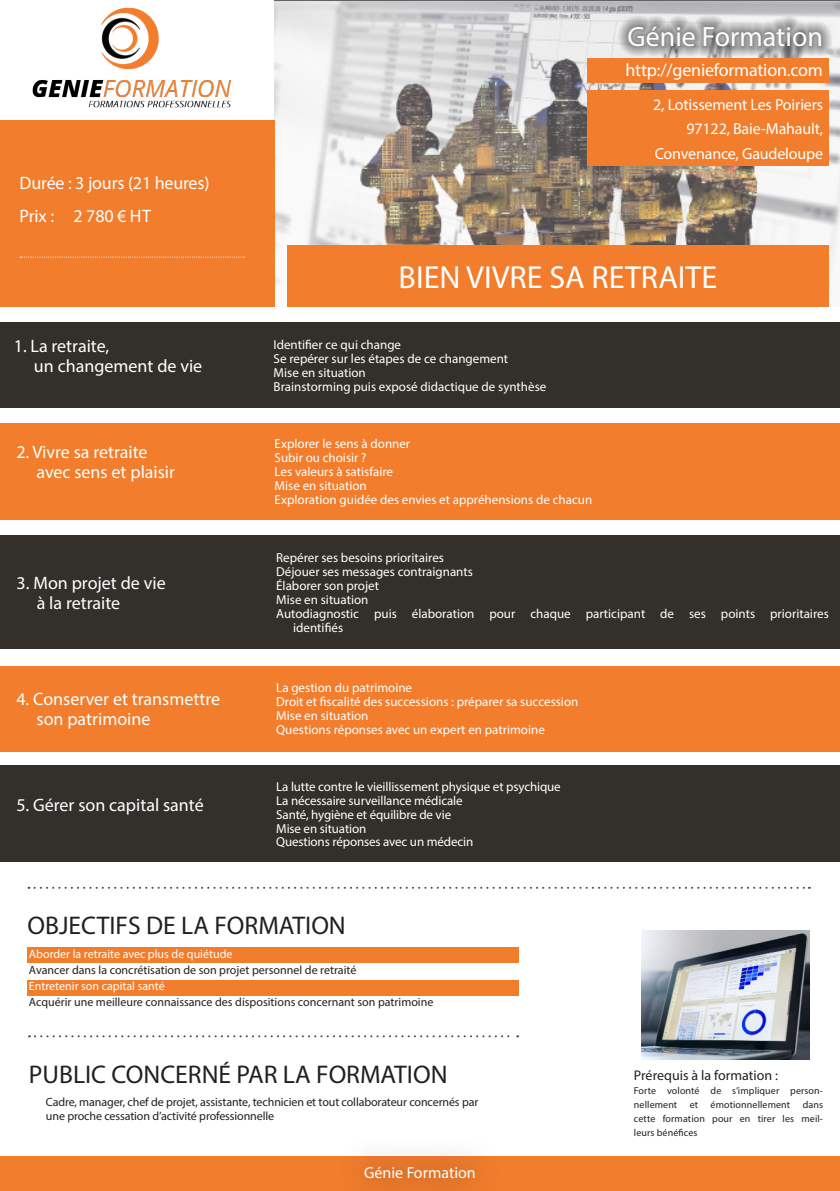
<style>
.page{position:relative;width:840px;height:1191px;background:#fff}
.page>*{position:absolute;margin:0;border:0;box-sizing:border-box;transform-origin:0 0}
.t1{font:32px "Myriad Pro";color:#fff}
.t2{font:28px "Myriad Pro";color:#fff}
.t3{font:25.6px "Myriad Pro";color:#231f20}
.t4{font:18px/20px "Myriad Pro";color:#fff}
.t5{font:16px "Myriad Pro";letter-spacing:-.01em;color:#fff}
.t6{font:14px "Myriad Pro";color:#231f20}
.t7{font:13px/14px "Myriad Pro";color:#fff}
.t8{font:12px/14px "Myriad Pro";letter-spacing:-.005em;color:#231f20}
.t9{font:12px "Myriad Pro";color:#fff}
.t10{font:10px/14px "Myriad Pro";letter-spacing:.01em;color:#231f20;text-align:justify}
</style>
<div class="page">
<img style="left:274px;top:1px;width:565px;height:305px">
<div style="left:0;top:120px;width:274px;height:186px;background:#f27d2c"></div>
<div style="left:287px;top:245px;width:541px;height:61px;background:#f27d2c"></div>
<div style="left:0;top:1156px;width:839px;height:35px;background:#f27d2c"></div>
<div style="left:0;top:765px;width:839px;height:97px;background:#33302b"></div>
<div style="left:0;top:535px;width:839px;height:114px;background:#33302b"></div>
<div style="left:0;top:322px;width:839px;height:85px;background:#33302b"></div>
<div style="left:0;top:666px;width:839px;height:85px;background:#f27d2c"></div>
<div style="left:0;top:423px;width:839px;height:96px;background:#f27d2c"></div>
<div style="left:27px;top:947px;width:491px;height:15px;background:#f27d2c"></div>
<div style="left:27px;top:980px;width:491px;height:15px;background:#f27d2c"></div>
<svg style="left:617px;top:15px;width:214px;height:41px;background:#b1afb0"></svg>
<div style="left:363px;top:1155px;width:113px;height:36px;background:#e4762b"></div>
<svg style="left:29px;top:1035px;width:489px;height:2px"></svg>
<svg style="left:28px;top:886px;width:781px;height:2px"></svg>
<div style="left:587px;top:58px;width:241px;height:24px;background:#f27d2c"></div>
<img style="left:32px;top:7px;width:200px;height:101px">
<img style="left:641px;top:930px;width:168px;height:129px">
<div style="left:587px;top:91px;width:241px;height:75px;background:#f27d2c"></div>
<svg style="left:20px;top:256px;width:224px;height:1px"></svg>
<p class="t2" style="left:627px;top:19px;width:197px">Génie Formation</p>
<p class="t4" style="left:625px;top:60px;width:199px">http://genieformation.com</p>
<p class="t4" style="left:20px;top:173px;width:191px">Durée : 3 jours (21 heures)</p>
<p class="t4" style="left:20px;top:205px;width:133px">Prix : 2 780 € HT</p>
<p class="t4" style="left:34px;top:335px;width:170px;text-indent:-20px">1. La retraite,<br>un changement de vie</p>
<p class="t4" style="left:36px;top:442px;width:140px;text-indent:-20px">2. Vivre sa retraite avec sens et plaisir</p>
<p class="t4" style="left:37px;top:572px;width:130px;text-indent:-20px">3. Mon projet de vie à la retraite</p>
<p class="t4" style="left:36px;top:689px;width:185px;text-indent:-20px">4. Conserver et transmettre son patrimoine</p>
<p class="t4" style="left:16px;top:794px;width:189px">5. Gérer son capital santé</p>
<p class="t5" style="left:653px;top:95px;width:171px">2, Lotissement Les Poiriers</p>
<p class="t5" style="left:686px;top:119px;width:138px">97122, Baie-Mahault,</p>
<p class="t5" style="left:654px;top:144px;width:170px">Convenance, Gaudeloupe</p>
<p class="t1" style="left:398px;top:257px;width:320px">BIEN VIVRE SA RETRAITE</p>
<p class="t7" style="left:273px;top:337px;width:129px">Identifier ce qui change</p>
<p class="t7" style="left:273px;top:351px;width:236px">Se repérer sur les étapes de ce changement</p>
<p class="t7" style="left:273px;top:365px;width:94px">Mise en situation</p>
<p class="t7" style="left:273px;top:379px;width:274px">Brainstorming puis exposé didactique de synthèse</p>
<p class="t7" style="left:274px;top:436px;width:137px">Explorer le sens à donner</p>
<p class="t7" style="left:274px;top:450px;width:93px">Subir ou choisir ?</p>
<p class="t7" style="left:274px;top:464px;width:120px">Les valeurs à satisfaire</p>
<p class="t7" style="left:274px;top:478px;width:94px">Mise en situation</p>
<p class="t7" style="left:274px;top:492px;width:319px">Exploration guidée des envies et appréhensions de chacun</p>
<p class="t7" style="left:276px;top:550px;width:169px">Repérer ses besoins prioritaires</p>
<p class="t7" style="left:276px;top:564px;width:198px">Déjouer ses messages contraignants</p>
<p class="t7" style="left:276px;top:578px;width:104px">Élaborer son projet</p>
<p class="t7" style="left:276px;top:592px;width:94px">Mise en situation</p>
<p class="t7" style="left:293px;top:606px;width:536px;text-indent:-17px">Autodiagnostic puis élaboration pour chaque participant de ses points prioritaires identifiés</p>
<p class="t7" style="left:276px;top:681px;width:137px">La gestion du patrimoine</p>
<p class="t7" style="left:276px;top:695px;width:303px">Droit et fiscalité des successions : préparer sa succession</p>
<p class="t7" style="left:276px;top:709px;width:94px">Mise en situation</p>
<p class="t7" style="left:276px;top:723px;width:270px">Questions réponses avec un expert en patrimoine</p>
<p class="t7" style="left:276px;top:780px;width:286px">La lutte contre le vieillissement physique et psychique</p>
<p class="t7" style="left:276px;top:793px;width:188px">La nécessaire surveillance médicale</p>
<p class="t7" style="left:276px;top:807px;width:176px">Santé, hygiène et équilibre de vie</p>
<p class="t7" style="left:276px;top:821px;width:92px">Mise en situation</p>
<p class="t7" style="left:276px;top:834px;width:198px">Questions réponses avec un médecin</p>
<p class="t3" style="left:27px;top:909px;width:319px">OBJECTIFS DE LA FORMATION</p>
<p class="t9" style="left:29px;top:947px;width:205px">Aborder la retraite avec plus de quiétude</p>
<p class="t8" style="left:29px;top:963px;width:329px">Avancer dans la concrétisation de son projet personnel de retraité</p>
<p class="t9" style="left:29px;top:979px;width:137px">Entretenir son capital santé</p>
<p class="t8" style="left:29px;top:995px;width:406px">Acquérir une meilleure connaissance des dispositions concernant son patrimoine</p>
<p class="t3" style="left:29px;top:1059px;width:420px">PUBLIC CONCERNÉ PAR LA FORMATION</p>
<p class="t8" style="left:46px;top:1094px;width:433px">Cadre, manager, chef de projet, assistante, technicien et tout collaborateur concernés par une proche cessation d’activité professionnelle</p>
<p class="t5" style="left:364px;top:1162px;width:113px">Génie Formation</p>
<p class="t6" style="left:633px;top:1067px;width:146px">Prérequis à la formation :</p>
<p class="t10" style="left:633px;top:1084px;width:190px">Forte volonté de s’impliquer person&shy;nellement et émotionnellement dans cette formation pour en tirer les meil&shy;leurs bénéfices</p>
</div>
